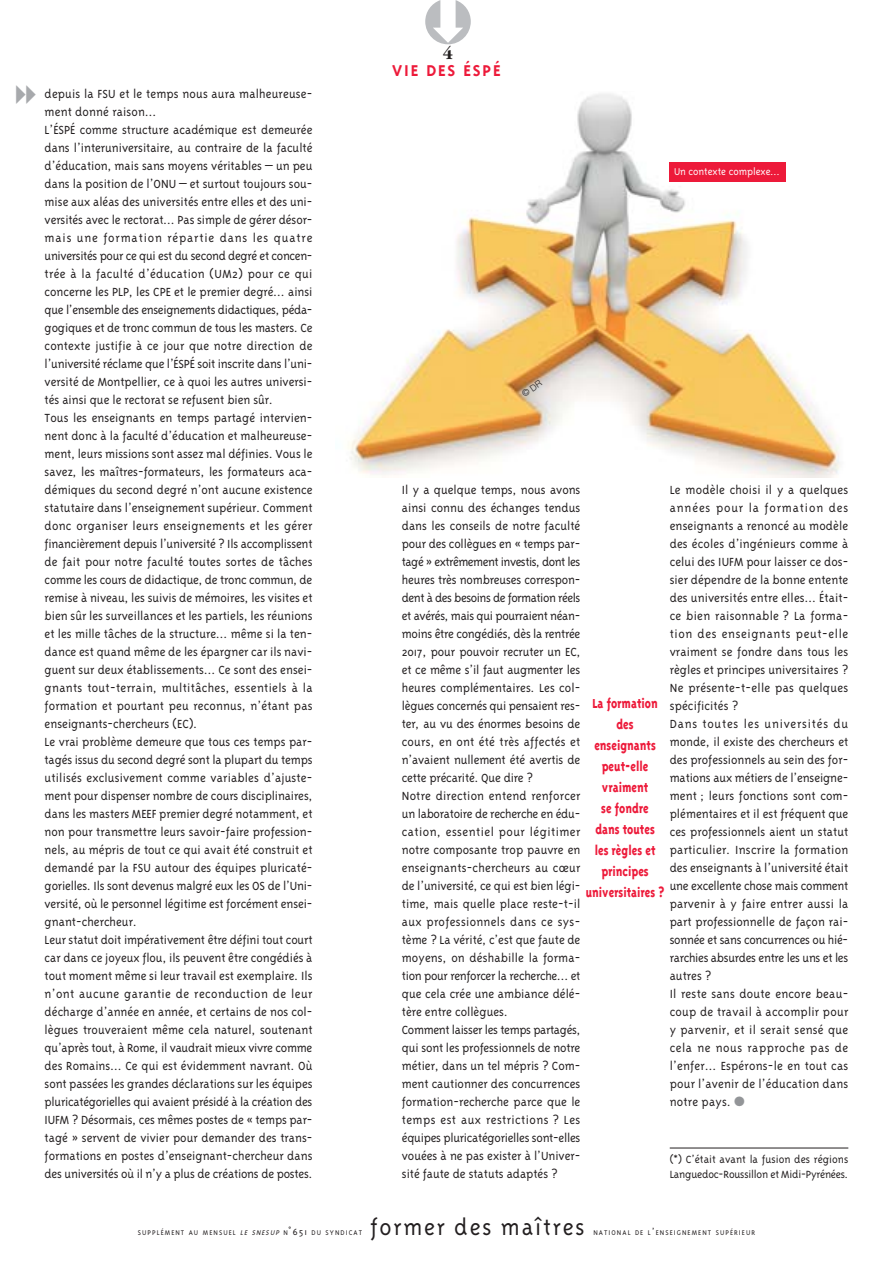
<style>
.page{position:relative;width:893px;height:1263px;background:#fff}
.page>*{position:absolute;margin:0;border:0;box-sizing:border-box;transform-origin:0 0}
.t1{font:300 25.5px "Triplex";letter-spacing:.07em;color:#231f20}
.t2{font:700 18px/16.2px "Triplex";letter-spacing:.1em;color:#ed1a3a;text-align:center}
.t3{font:800 15px/21px "Triplex";color:#ed1a3a;text-align:center;scale:.8 1}
.t4{font:300 13.5px/18px "Triplex";color:#231f20}
.t5{font:300 12px/14.2px "Triplex";letter-spacing:-.02em;color:#231f20}
.t6{font:300 11.25px "Triplex";color:#fff}
.t7{font:300 7.8px "Triplex";letter-spacing:.135em;color:#231f20}
.s1{font-family:"Garamond";color:#231f20}
.s2{color:#939598}
.s3{font-style:italic}
.s4{font-size:10.5px}
</style>
<div class="page">
<hr style="left:670px;top:1148px;width:178px;height:1px;background:#231f20">
<img style="left:348px;top:94px;width:492px;height:383px">
<div style="left:670px;top:162px;width:116px;height:20px;background:#ed1a3a"></div>
<svg style="left:521px;top:380px;width:21px;height:17px"></svg>
<p class="t4" style="left:45px;top:86px;width:269px">depuis la FSU et le temps nous aura malheureuse&shy;ment donné raison…<br>L’ÉSPÉ comme structure académique est demeurée dans l’interuniversitaire, au contraire de la faculté d’éducation, mais sans moyens véritables – un peu dans la position de l’ONU – et surtout toujours sou&shy;mise aux aléas des universités entre elles et des uni&shy;versités avec le rectorat… Pas simple de gérer désor&shy;mais une formation répartie dans les quatre universités pour ce qui est du second degré et concen&shy;trée à la faculté d’éducation (UM2) pour ce qui concerne les PLP, les CPE et le premier degré… ainsi que l’ensemble des enseignements didactiques, péda&shy;gogiques et de tronc commun de tous les masters. Ce contexte justifie à ce jour que notre direction de l’université réclame que l’ÉSPÉ soit inscrite dans l’uni&shy;versité de Montpellier, ce à quoi les autres universi&shy;tés ainsi que le rectorat se refusent bien sûr.<br>Tous les enseignants en temps partagé intervien&shy;nent donc à la faculté d’éducation et malheureuse&shy;ment, leurs missions sont assez mal définies. Vous le savez, les maîtres-formateurs, les formateurs aca&shy;démiques du second degré n’ont aucune existence statutaire dans l’enseignement supérieur. Comment donc organiser leurs enseignements et les gérer financièrement depuis l’université ? Ils accomplissent de fait pour notre faculté toutes sortes de tâches comme les cours de didactique, de tronc commun, de remise à niveau, les suivis de mémoires, les visites et bien sûr les surveillances et les partiels, les réunions et les mille tâches de la structure… même si la ten&shy;dance est quand même de les épargner car ils navi&shy;guent sur deux établissements… Ce sont des ensei&shy;gnants tout-terrain, multitâches, essentiels à la formation et pourtant peu reconnus, n’étant pas enseignants-chercheurs (EC).<br>Le vrai problème demeure que tous ces temps par&shy;tagés issus du second degré sont la plupart du temps utilisés exclusivement comme variables d’ajuste&shy;ment pour dispenser nombre de cours disciplinaires, dans les masters MEEF premier degré notamment, et non pour transmettre leurs savoir-faire profession&shy;nels, au mépris de tout ce qui avait été construit et demandé par la FSU autour des équipes pluricaté&shy;gorielles. Ils sont devenus malgré eux les OS de l’Uni&shy;versité, où le personnel légitime est forcément ensei&shy;gnant-chercheur.<br>Leur statut doit impérativement être défini tout court car dans ce joyeux flou, ils peuvent être congédiés à tout moment même si leur travail est exemplaire. Ils n’ont aucune garantie de reconduction de leur décharge d’année en année, et certains de nos col&shy;lègues trouveraient même cela naturel, soutenant qu’après tout, à Rome, il vaudrait mieux vivre comme des Romains… Ce qui est évidemment navrant. Où sont passées les grandes déclarations sur les équipes pluricatégorielles qui avaient présidé à la création des IUFM ? Désormais, ces mêmes postes de « temps par&shy;tagé » servent de vivier pour demander des trans&shy;formations en postes d’enseignant-chercheur dans des universités où il n’y a plus de créations de postes.</p>
<p class="t2" style="left:392px;top:47px;width:110px"><span class="s1">4<br></span>VIE DES ÉSPÉ</p>
<p class="t6" style="left:674px;top:168px;width:108px">Un contexte complexe…</p>
<p class="t4" style="left:670px;top:482px;width:180px">Le modèle choisi il y a quelques années pour la formation des enseignants a renoncé au modèle des écoles d’ingénieurs comme à celui des IUFM pour laisser ce dos&shy;sier dépendre de la bonne entente des universités entre elles… Était&shy;ce bien raisonnable ? La forma&shy;tion des enseignants peut-elle vraiment se fondre dans tous les règles et principes universitaires ?<br>Ne présente-t-elle pas quelques spécificités ?<br>Dans toutes les universités du monde, il existe des chercheurs et des professionnels au sein des for&shy;mations aux métiers de l’enseigne&shy;ment ; leurs fonctions sont com&shy;plémentaires et il est fréquent que ces professionnels aient un statut particulier. Inscrire la formation des enseignants à l’université était une excellente chose mais comment parvenir à y faire entrer aussi la part professionnelle de façon rai&shy;sonnée et sans concurrences ou hié&shy;rarchies absurdes entre les uns et les autres ?<br>Il reste sans doute encore beau&shy;coup de travail à accomplir pour y parvenir, et il serait sensé que cela ne nous rapproche pas de l’enfer… Espérons-le en tout cas pour l’avenir de l’éducation dans notre pays. <span class="s2">●</span></p>
<p class="t4" style="left:402px;top:482px;width:180px">Il y a quelque temps, nous avons ainsi connu des échanges tendus dans les conseils de notre faculté pour des collègues en « temps par&shy;tagé » extrêmement investis, dont les heures très nombreuses correspon&shy;dent à des besoins de formation réels et avérés, mais qui pourraient néan&shy;moins être congédiés, dès la rentrée 2017, pour pouvoir recruter un EC, et ce même s’il faut augmenter les heures complémentaires. Les col&shy;lègues concernés qui pensaient res&shy;ter, au vu des énormes besoins de cours, en ont été très affectés et n’avaient nullement été avertis de cette précarité. Que dire ?<br>Notre direction entend renforcer un laboratoire de recherche en édu&shy;cation, essentiel pour légitimer notre composante trop pauvre en enseignants-chercheurs au cœur de l’université, ce qui est bien légi&shy;time, mais quelle place reste-t-il aux professionnels dans ce sys&shy;tème ? La vérité, c’est que faute de moyens, on déshabille la forma&shy;tion pour renforcer la recherche… et que cela crée une ambiance délé&shy;tère entre collègues.<br>Comment laisser les temps partagés, qui sont les professionnels de notre métier, dans un tel mépris ? Com&shy;ment cautionner des concurrences formation-recherche parce que le temps est aux restrictions ? Les équipes pluricatégorielles sont-elles vouées à ne pas exister à l’Univer&shy;sité faute de statuts adaptés ?</p>
<p class="t3" style="left:586px;top:695px;width:100px">La formation des enseignants peut-elle vraiment<br>se fondre<br>dans toutes<br>les règles et principes universitaires ?</p>
<p class="t5" style="left:670px;top:1153px;width:180px">(*) C’était avant la fusion des régions<br>Languedoc-Roussillon et Midi-Pyrénées.</p>
<p class="t7" style="left:138px;top:1230px;width:226px">SUPPLÉMENT AU MENSUEL <span class="s3">LE SNESUP</span> N<span class="s4">˚651</span> DU SYNDICAT</p>
<p class="t1" style="left:370px;top:1218px;width:216px">former des maîtres</p>
<p class="t7" style="left:593px;top:1230px;width:163px">NATIONAL DE L<span class="s4">’</span>ENSEIGNEMENT SUPÉRIEUR</p>
</div>
